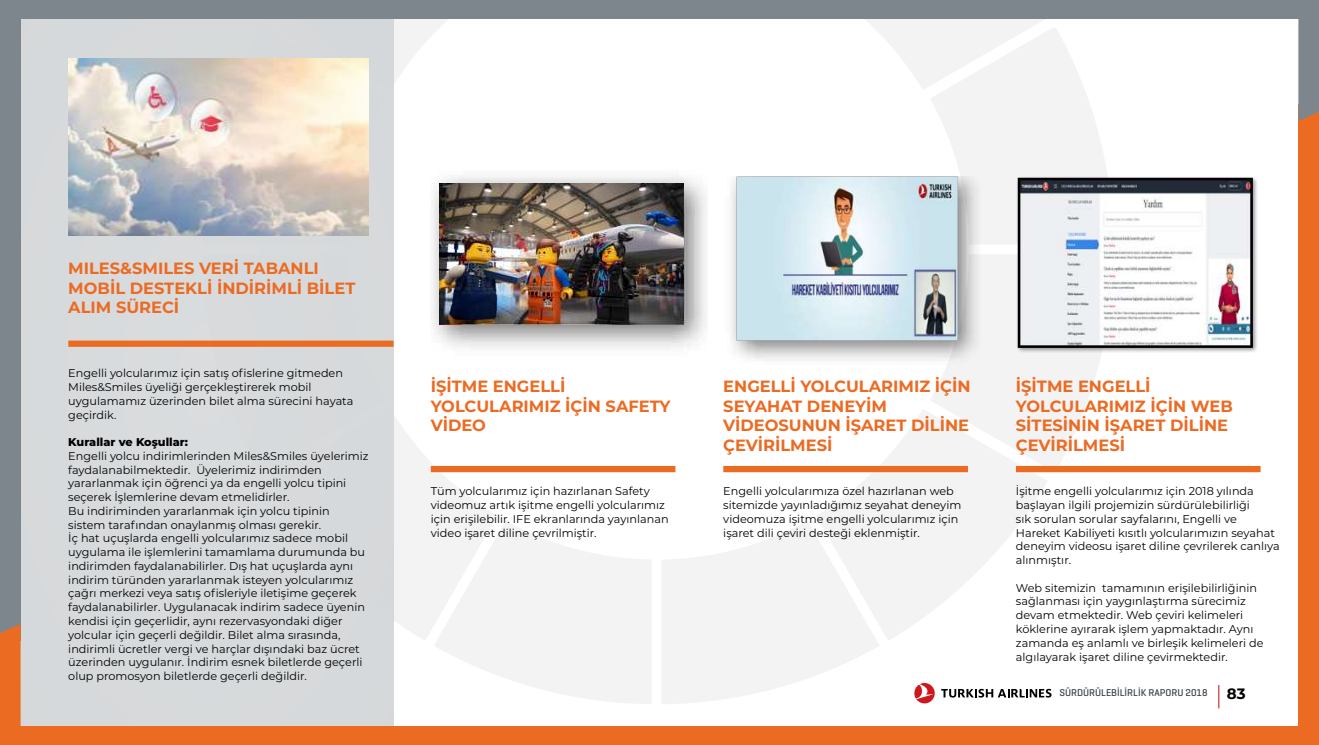
<style>
.page{position:relative;width:1319px;height:745px;background:#fff}
.page>*{position:absolute;margin:0;border:0;box-sizing:border-box;transform-origin:0 0}
.t1{font:700 16.25px/19.5px "Montserrat";color:#ec6b23}
.t2{font:700 15px "Montserrat";color:#000}
.t3{font:11.25px/13.8px "Montserrat";color:#000}
.t4{font:800 11.25px "Montserrat";color:#000}
.t5{font:500 10px "Geogrotesque";color:#333e48}
</style>
<div class="page">
<hr style="left:1217px;top:684px;width:2px;height:24px;background:#ce171e">
<svg style="left:914px;top:683px;width:21px;height:20px"></svg>
<svg style="left:941px;top:688px;width:110px;height:9px"></svg>
<svg style="left:865px;top:19px;width:179px;height:70px"></svg>
<svg style="left:434px;top:521px;width:217px;height:182px;fill:#f3f3f4"></svg>
<svg style="left:815px;top:410px;width:232px;height:230px;fill:#f3f3f4"></svg>
<svg style="left:393px;top:408px;width:104px;height:232px;fill:#f3f3f4"></svg>
<svg style="left:393px;top:19px;width:55px;height:71px"></svg>
<svg style="left:662px;top:520px;width:217px;height:183px;fill:#f3f3f4"></svg>
<svg style="left:929px;top:255px;width:172px;height:217px;fill:#f3f3f4"></svg>
<svg style="left:929px;top:28px;width:178px;height:216px;fill:#f3f3f4"></svg>
<div style="left:18px;top:14px;width:375px;height:720px;background:#d4d7d9"></div>
<div style="left:68px;top:340px;width:325px;height:6px;background:#ec6b23"></div>
<div style="left:431px;top:465px;width:244px;height:7px;background:#ec6b23"></div>
<div style="left:723px;top:465px;width:244px;height:7px;background:#ec6b23"></div>
<div style="left:1015px;top:465px;width:245px;height:7px;background:#ec6b23"></div>
<img style="left:68px;top:58px;width:301px;height:177px">
<img style="left:431px;top:175px;width:276px;height:173px">
<img style="left:730px;top:176px;width:253px;height:190px">
<img style="left:1016px;top:176px;width:241px;height:177px">
<div style="left:1298px;top:104px;width:20px;height:640px;background:#ec6b23"></div>
<div style="left:0;top:0;width:21px;height:640px;background:#7d868c"></div>
<div style="left:0;top:0;width:1318px;height:19px;background:#7d868c"></div>
<div style="left:0;top:725px;width:1318px;height:19px;background:#ec6b23"></div>
<svg style="left:1298px;top:19px;width:20px;height:102px;background:#848689"></svg>
<svg style="left:0;top:624px;width:21px;height:102px;background:#e66d2a"></svg>
<h1 class="t1" style="left:68px;top:257px;width:288px">MILES&amp;SMILES VERİ TABANLI<br>MOBİL DESTEKLİ İNDİRİMLİ BİLET<br>ALIM SÜRECİ</h1>
<p class="t3" style="left:68px;top:366px;width:287px">Engelli yolcularımız için satış ofislerine gitmeden Miles&amp;Smiles üyeliği gerçekleştirerek mobil uygulamamız üzerinden bilet alma sürecini hayata geçirdik.</p>
<p class="t4" style="left:68px;top:433px;width:121px">Kurallar ve Koşullar:</p>
<p class="t3" style="left:68px;top:448px;width:302px">Engelli yolcu indirimlerinden Miles&amp;Smiles üyelerimiz faydalanabilmektedir. Üyelerimiz indirimden yararlanmak için öğrenci ya da engelli yolcu tipini seçerek İşlemlerine devam etmelidirler.<br>Bu indiriminden yararlanmak için yolcu tipinin sistem tarafından onaylanmış olması gerekir.<br>İç hat uçuşlarda engelli yolcularımız sadece mobil uygulama ile işlemlerini tamamlama durumunda bu indirimden faydalanabilirler. Dış hat uçuşlarda aynı indirim türünden yararlanmak isteyen yolcularımız çağrı merkezi veya satış ofisleriyle iletişime geçerek faydalanabilirler. Uygulanacak indirim sadece üyenin kendisi için geçerlidir, aynı rezervasyondaki diğer yolcular için geçerli değildir. Bilet alma sırasında, indirimli ücretler vergi ve harçlar dışındaki baz ücret üzerinden uygulanır. İndirim esnek biletlerde geçerli olup promosyon biletlerde geçerli değildir.</p>
<h1 class="t1" style="left:431px;top:375px;width:242px">İŞİTME ENGELLİ<br>YOLCULARIMIZ İÇİN SAFETY<br>VİDEO</h1>
<h1 class="t1" style="left:723px;top:375px;width:249px">ENGELLİ YOLCULARIMIZ İÇİN<br>SEYAHAT DENEYİM<br>VİDEOSUNUN İŞARET DİLİNE<br>ÇEVİRİLMESİ</h1>
<h1 class="t1" style="left:1015px;top:375px;width:218px">İŞİTME ENGELLİ<br>YOLCULARIMIZ İÇİN WEB<br>SİTESİNİN İŞARET DİLİNE<br>ÇEVİRİLMESİ</h1>
<p class="t3" style="left:431px;top:484px;width:239px">Tüm yolcularımız için hazırlanan Safety videomuz artık işitme engelli yolcularımız için erişilebilir. IFE ekranlarında yayınlanan video işaret diline çevrilmiştir.</p>
<p class="t3" style="left:723px;top:484px;width:239px">Engelli yolcularımıza özel hazırlanan web sitemizde yayınladığımız seyahat deneyim videomuza işitme engelli yolcularımız için işaret dili çeviri desteği eklenmiştir.</p>
<p class="t3" style="left:1015px;top:484px;width:265px">İşitme engelli yolcularımız için 2018 yılında başlayan ilgili projemizin sürdürülebilirliği<br>sık sorulan sorular sayfalarını, Engelli ve Hareket Kabiliyeti kısıtlı yolcularımızın seyahat deneyim videosu işaret diline çevrilerek canlıya alınmıştır.</p>
<p class="t3" style="left:1015px;top:580px;width:249px">Web sitemizin tamamının erişilebilirliğinin sağlanması için yaygınlaştırma sürecimiz devam etmektedir. Web çeviri kelimeleri köklerine ayırarak işlem yapmaktadır. Aynı zamanda eş anlamlı ve birleşik kelimeleri de algılayarak işaret diline çevirmektedir.</p>
<p class="t5" style="left:1059px;top:686px;width:150px">SÜRDÜRÜLEBİLİRLİK RAPORU 2018</p>
<h2 class="t2" style="left:1226px;top:682px;width:20px">83</h2>
</div>
